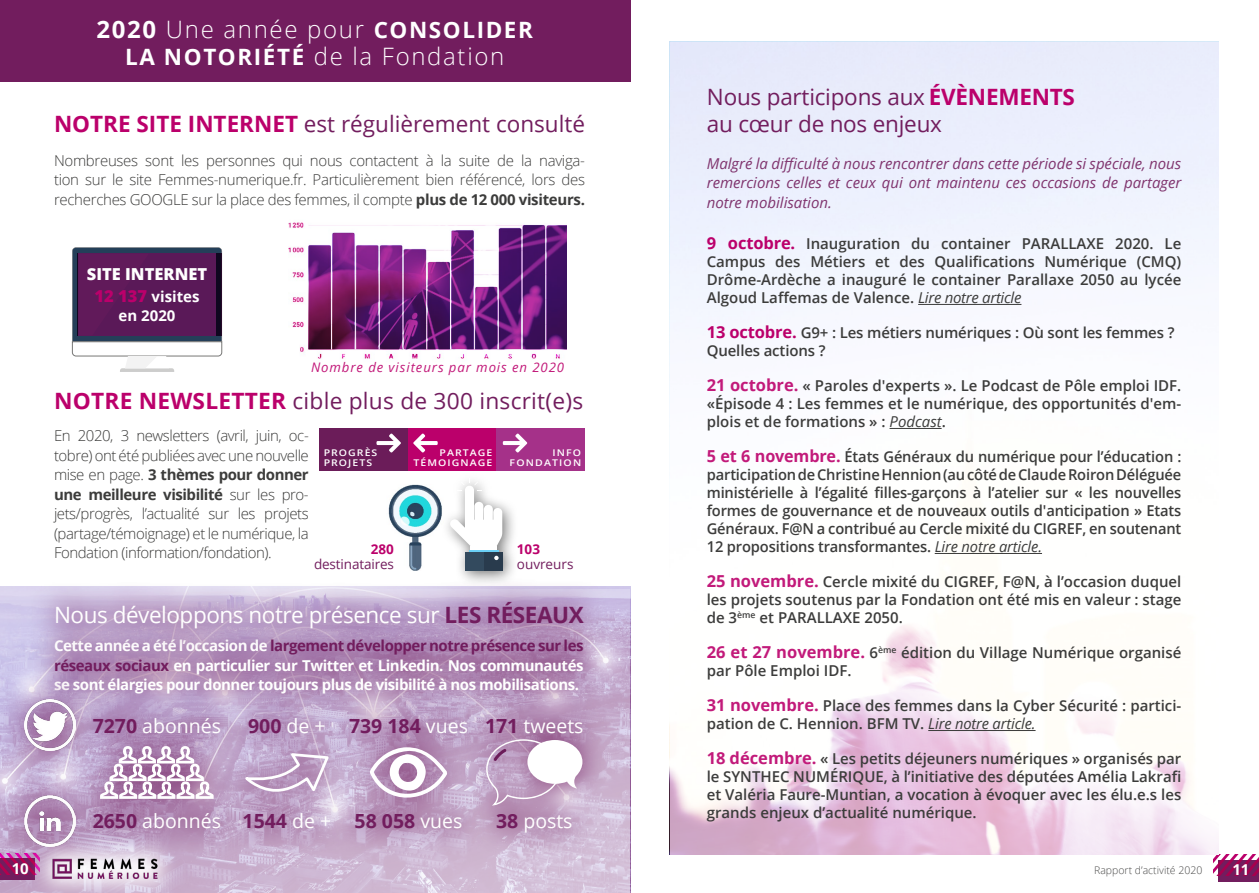
<style>
.page{position:relative;width:1259px;height:893px;background:#fff}
.page>*{position:absolute;margin:0;border:0;box-sizing:border-box;transform-origin:0 0}
.t1{font:300 24px/27px "Open Sans";letter-spacing:.07em;color:#fff;text-align:center}
.t2{font:22.5px/27px "Open Sans";color:#721d5e}
.t3{font:22.5px "Open Sans";letter-spacing:-.02em;color:#fff}
.t4{font:19.5px "Open Sans";color:#fff}
.t5{font:700 19.5px "Open Sans";color:#721d5e}
.t6{font:800 16.5px "Open Sans";color:#fff}
.t7{font:600 15px/18px "Open Sans";color:#3c3c3b;text-align:justify}
.t8{font:300 15px/19.5px "Open Sans";letter-spacing:-.025em;color:#3c3c3b;text-align:justify}
.t9{font:700 15px/19.5px "Open Sans";letter-spacing:-.03em;color:#fff;text-align:justify}
.t10{font:italic 15px/19.5px "Open Sans";color:#80346e;text-align:justify}
.t11{font:700 15px/19.2px "Open Sans";color:#fff;text-align:center}
.t12{font:13.5px "Open Sans";letter-spacing:-.01em;color:#721d5e}
.t13{font:700 13.5px "Open Sans";color:#bb006b}
.t14{font:italic 13.2px "Open Sans";letter-spacing:.07em;color:#c21a7a}
.t15{font:300 10.5px "Open Sans";color:#4a4a49}
.t16{font:600 9.3px/10.2px "Open Sans";letter-spacing:.1em;color:#fff;text-align:right;scale:1.14 1}
.s1{font-weight:700}
.s2{font-weight:700;font-size:22.5px}
.s3{font-weight:700;color:#bb006b}
.s4{font-weight:800;font-size:16.5px;color:#bb006b}
.s5{font-weight:700;color:#721d5e}
.s6{color:#721d5e}
.s7{font-weight:400;color:#fff}
.s8{font-weight:700;font-size:16.5px;color:#bb006b}
.s9{font-weight:400;font-style:italic}
.s10{font-weight:700;font-size:16.5px;color:#c21a7a}
</style>
<div class="page">
<svg style="left:1213px;top:855px;width:46px;height:21px"></svg>
<svg style="left:1218px;top:860px;width:41px;height:22px"></svg>
<div style="left:0;top:0;width:630px;height:81px;background:#721d5e"></div>
<svg style="left:0;top:589px;width:629px;height:304px;background:#cfbcd8"></svg>
<div style="left:28px;top:613px;width:582px;height:108px;background:#721d5e;opacity:.75"></div>
<div style="left:29px;top:575px;width:580px;height:80px;background:#721d5e;opacity:.75"></div>
<div style="left:0;top:672px;width:103px;height:106px;background:#721d5e;opacity:.75"></div>
<img style="left:24px;top:700px;width:43px;height:51px">
<div style="left:0;top:767px;width:103px;height:107px;background:#721d5e;opacity:.75"></div>
<img style="left:24px;top:795px;width:43px;height:51px">
<div style="left:67px;top:691px;width:180px;height:165px;background:#721d5e;opacity:.75"></div>
<svg style="left:99px;top:745px;width:116px;height:55px"></svg>
<div style="left:218px;top:691px;width:138px;height:164px;background:#721d5e;opacity:.75"></div>
<svg style="left:244px;top:751px;width:79px;height:43px;background:#c4aacb"></svg>
<div style="left:323px;top:691px;width:170px;height:165px;background:#721d5e;opacity:.75"></div>
<svg style="left:370px;top:747px;width:77px;height:60px"></svg>
<div style="left:459px;top:691px;width:150px;height:167px;background:#721d5e;opacity:.75"></div>
<svg style="left:486px;top:739px;width:96px;height:67px"></svg>
<svg style="left:72px;top:247px;width:150px;height:125px"></svg>
<div style="left:78px;top:253px;width:144px;height:83px;background:#5a1958"></div>
<img style="left:288px;top:222px;width:272px;height:137px">
<img style="left:304px;top:222px;width:263px;height:134px">
<div style="left:319px;top:428px;width:89px;height:42px;background:#6b1c59"></div>
<div style="left:408px;top:428px;width:88px;height:42px;background:#bb006b"></div>
<div style="left:496px;top:428px;width:89px;height:42px;background:#a53189"></div>
<svg style="left:376px;top:433px;width:25px;height:20px"></svg>
<svg style="left:413px;top:433px;width:25px;height:20px"></svg>
<svg style="left:503px;top:433px;width:24px;height:20px"></svg>
<img style="left:388px;top:484px;width:52px;height:87px">
<div style="left:440px;top:471px;width:78px;height:116px;background:#000;opacity:.54"></div>
<div style="left:470px;top:546px;width:27px;height:5px;background:#fff"></div>
<hr style="left:468px;top:551px;width:30px;height:1px;background:#6bcff5">
<div style="left:465px;top:552px;width:37px;height:19px;background:#293b4d"></div>
<div style="left:465px;top:552px;width:18px;height:19px;background:#334a5e"></div>
<svg style="left:494px;top:556px;width:4px;height:4px"></svg>
<svg style="left:450px;top:478px;width:52px;height:68px"></svg>
<svg style="left:670px;top:239px;width:548px;height:616px"></svg>
<hr style="left:918px;top:304px;width:103px;height:1px;background:#3c3c3b">
<hr style="left:889px;top:428px;width:52px;height:1px;background:#3c3c3b">
<hr style="left:934px;top:553px;width:108px;height:1px;background:#3c3c3b">
<hr style="left:928px;top:730px;width:107px;height:1px;background:#3c3c3b">
<div style="left:0;top:859px;width:34px;height:21px;background:#721d5e"></div>
<svg style="left:0;top:853px;width:30px;height:22px"></svg>
<div style="left:30px;top:836px;width:149px;height:57px;background:#fff;opacity:.96"></div>
<img style="left:50px;top:857px;width:110px;height:21px">
<h1 class="t1" style="left:96px;top:15px;width:438px"><span class="s1">2020</span> Une année pour <span class="s2">CONSOLIDER<br>LA NOTORIÉTÉ</span> de la Fondation</h1>
<h2 class="t2" style="left:54px;top:109px;width:532px"><span class="s3">NOTRE SITE INTERNET</span> est régulièrement consulté</h2>
<p class="t8" style="left:54px;top:150px;width:532px">Nombreuses sont les personnes qui nous contactent à la suite de la naviga&shy;tion sur le site Femmes-numerique.fr. Particulièrement bien référencé, lors des recherches GOOGLE sur la place des femmes, il compte <span class="s1">plus de 12 000 visiteurs.</span></p>
<p class="t6" style="left:87px;top:261px;width:122px">SITE INTERNET</p>
<p class="t11" style="left:95px;top:287px;width:106px"><span class="s4">12 137</span> visites en 2020</p>
<p class="t14" style="left:311px;top:358px;width:255px">Nombre de visiteurs par mois en 2020</p>
<h2 class="t2" style="left:54px;top:386px;width:531px"><span class="s3">NOTRE NEWSLETTER</span> cible plus de 300 inscrit(e)s</h2>
<p class="t8" style="left:54px;top:426px;width:256px">En 2020, 3 newsletters (avril, juin, oc&shy;tobre) ont été publiées avec une nouvelle mise en page. <span class="s1">3 thèmes pour donner une meilleure visibilité</span> sur les pro&shy;jets/progrès, l’actualité sur les projets (partage/témoignage) et le numérique, la Fondation (information/fondation).</p>
<p class="t16" style="left:324px;top:447px;width:49px;text-align:left">PROGRÈS<br>PROJETS</p>
<p class="t16" style="left:413px;top:447px;width:71px">PARTAGE<br>TÉMOIGNAGE</p>
<p class="t16" style="left:509px;top:447px;width:64px">INFO<br>FONDATION</p>
<p class="t13" style="left:371px;top:540px;width:25px">280</p>
<p class="t12" style="left:314px;top:555px;width:81px">destinataires</p>
<p class="t13" style="left:517px;top:540px;width:25px">103</p>
<p class="t12" style="left:517px;top:555px;width:58px">ouvreurs</p>
<h2 class="t3" style="left:54px;top:600px;width:531px">Nous développons notre présence sur <span class="s5">LES RÉSEAUX</span></h2>
<p class="t9" style="left:54px;top:636px;width:531px">Cette année a été l’occasion de <span class="s6">largement développer notre présence sur les réseaux sociaux</span> en particulier sur Twitter et Linkedin. Nos communautés se sont élargies pour donner toujours plus de visibilité à nos mobilisations.</p>
<h3 class="t4" style="left:93px;top:712px;width:130px"><span class="s5">7270</span> abonnés</h3>
<h3 class="t5" style="left:248px;top:712px;width:79px">900 <span class="s7">de +</span></h3>
<h3 class="t5" style="left:349px;top:712px;width:120px">739 184 <span class="s7">vues</span></h3>
<h3 class="t4" style="left:485px;top:712px;width:100px"><span class="s5">171</span> tweets</h3>
<p class="t9" style="left:12px;top:858px;width:19px">10</p>
<h3 class="t4" style="left:93px;top:808px;width:130px"><span class="s5">2650</span> abonnés</h3>
<h3 class="t5" style="left:242px;top:807px;width:90px">1544 <span class="s7">de +</span></h3>
<h3 class="t5" style="left:354px;top:807px;width:109px">58 058 <span class="s7">vues</span></h3>
<h3 class="t4" style="left:496px;top:808px;width:78px"><span class="s5">38</span> posts</h3>
<h2 class="t2" style="left:707px;top:82px;width:369px">Nous participons aux <span class="s3">ÉVÈNEMENTS </span>au cœur de nos enjeux</h2>
<p class="t10" style="left:707px;top:153px;width:476px">Malgré la difficulté à nous rencontrer dans cette période si spéciale, nous remercions celles et ceux qui ont maintenu ces occasions de partager notre mobilisation.</p>
<p class="t7" style="left:707px;top:235px;width:476px"><span class="s8">9 octobre.</span> Inauguration du container PARALLAXE 2020. Le Campus des Métiers et des Qualifications Numérique (CMQ)<br>Drôme-Ardèche a inauguré le container Parallaxe 2050 au lycée Algoud Laffemas de Valence. <span class="s9">Lire notre article</span></p>
<p class="t7" style="left:707px;top:324px;width:469px"><span class="s8">13 octobre.</span> G9+ : Les métiers numériques : Où sont les femmes ?<br>Quelles actions ?</p>
<p class="t7" style="left:707px;top:377px;width:476px"><span class="s10">21 octobre.</span> « Paroles d'experts ». Le Podcast de Pôle emploi IDF. «Épisode 4 : Les femmes et le numérique, des opportunités d'em&shy;plois et de formations » : <span class="s9">Podcast</span>.</p>
<p class="t7" style="left:707px;top:448px;width:476px"><span class="s10">5 et 6 novembre.</span> États Généraux du numérique pour l’éducation : participation de Christine Hennion (au côté de Claude Roiron Déléguée ministérielle à l’égalité filles-garçons à l’atelier sur « les nouvelles formes de gouvernance et de nouveaux outils d'anticipation » Etats Généraux. F@N a contribué au Cercle mixité du CIGREF, en soutenant 12 propositions transformantes. <span class="s9">Lire notre article.</span></p>
<p class="t7" style="left:707px;top:573px;width:476px"><span class="s10">25 novembre.</span> Cercle mixité du CIGREF, F@N, à l’occasion duquel les projets soutenus par la Fondation ont été mis en valeur : stage de 3<sup>ème</sup> et PARALLAXE 2050.</p>
<p class="t7" style="left:707px;top:644px;width:476px"><span class="s10">26 et 27 novembre.</span> 6<sup>ème</sup> édition du Village Numérique organisé par Pôle Emploi IDF.</p>
<p class="t7" style="left:707px;top:697px;width:476px"><span class="s10">31 novembre.</span> Place des femmes dans la Cyber Sécurité : partici&shy;pation de C. Hennion. BFM TV. <span class="s9">Lire notre article.</span></p>
<p class="t7" style="left:707px;top:750px;width:476px"><span class="s10">18 décembre.</span> « Les petits déjeuners numériques » organisés par le SYNTHEC NUMÉRIQUE, à l’initiative des députées Amélia Lakrafi et Valéria Faure-Muntian, a vocation à évoquer avec les élu.e.s les grands enjeux d’actualité numérique.</p>
<p class="t15" style="left:1094px;top:863px;width:110px">Rapport d’activité 2020</p>
<p class="t9" style="left:1232px;top:859px;width:19px">11</p>
</div>
